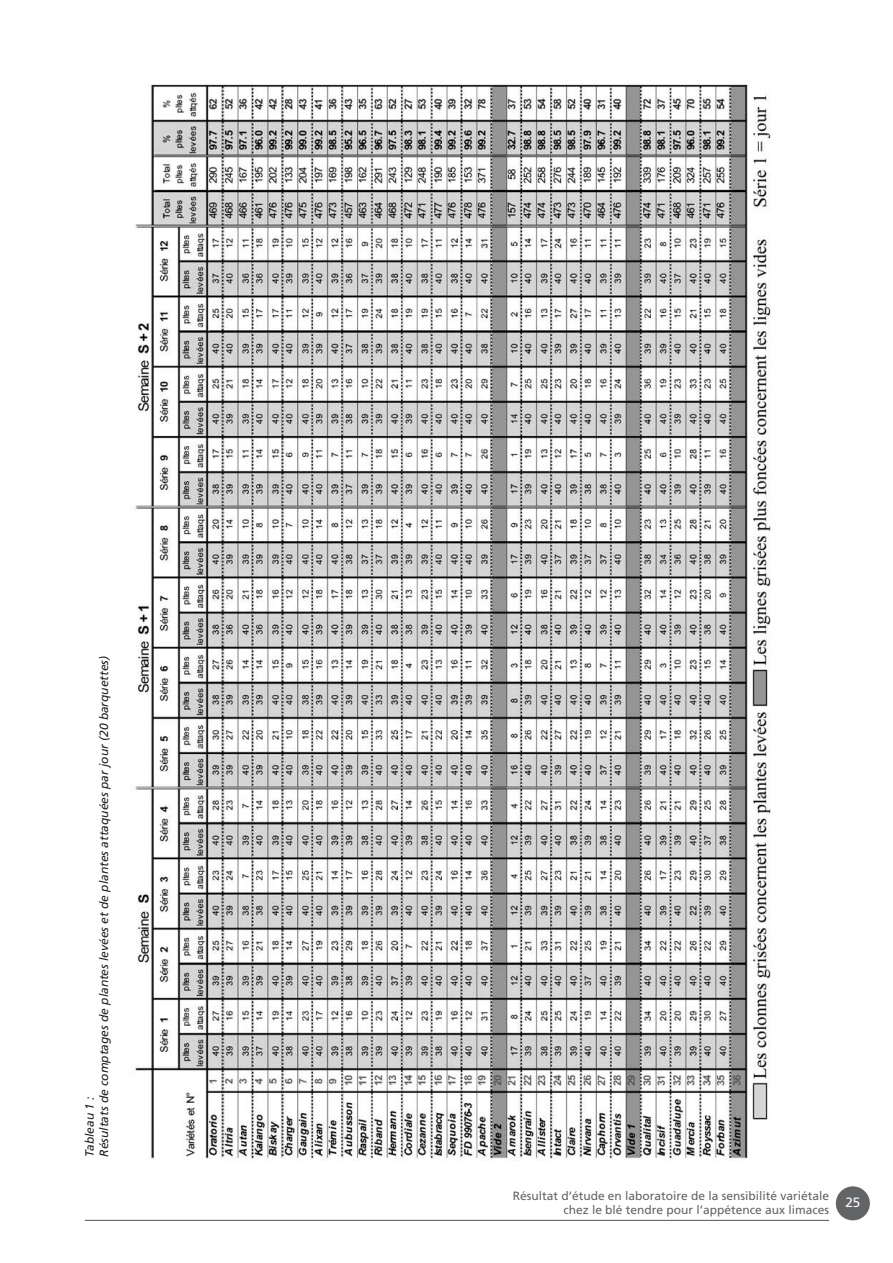
<style>
.page{position:relative;width:893px;height:1263px;background:#fff}
.page>*{position:absolute;margin:0;border:0;box-sizing:border-box;transform-origin:0 0}
.t1{font:13.5px "Frutiger";color:#fff}
.t2{font:12px/14.4px "Frutiger";color:#636466;text-align:right}
.t3{font:italic 12px/14.4px "Frutiger";color:#231f20}
</style>
<div class="page">
<div style="left:836px;top:1186px;width:34px;height:34px;background:#636466;border-radius:50%"></div>
<hr style="left:85px;top:1220px;width:744px;height:1px;background:#636466">
<img style="left:131px;top:84px;width:640px;height:1076px">
<p class="t3" style="left:83px;top:1157px;width:502px;rotate:-90deg">Tableau 1 :<br>Résultats de comptages de plantes levées et de plantes attaquées par jour (20 barquettes)</p>
<p class="t2" style="left:513px;top:1189px;width:318px">Résultat d’étude en laboratoire de la sensibilité variétale chez le blé tendre pour l’appétence aux limaces</p>
<p class="t1" style="left:845px;top:1197px;width:16px">25</p>
</div>
